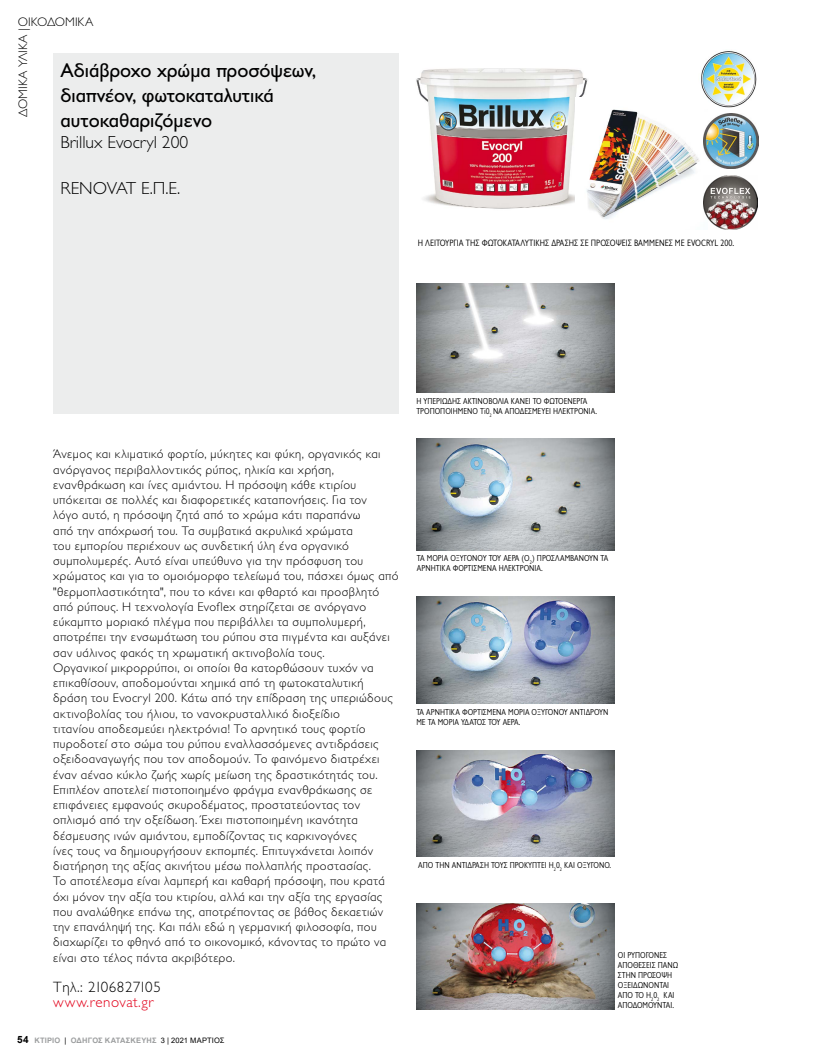
<style>
.page{position:relative;width:815px;height:1063px;background:#fff}
.page>*{position:absolute;margin:0;border:0;box-sizing:border-box;transform-origin:0 0}
.t1{font:20px/25px "Gill Sans Hel";color:#000}
.t2{font:300 17.5px "Gill Sans Hel";color:#000}
.t3{font:300 15px "Gill Sans Hel";letter-spacing:.04em;color:#000}
.t4{font:300 15px "Gill Sans Hel";letter-spacing:.04em;color:#e2001a}
.t5{font:300 12.5px/15.2px "Gill Sans Hel";letter-spacing:.035em;color:#000}
.t6{font:300 12.5px "Gill Sans Hel";color:#000}
.t7{font:9.25px "Gill Sans Hel Sem Con OS Regular";color:#000}
.t8{font:8.75px/10px "Gill Sans Hel Sem Con OS Regular";color:#000}
.t9{font:700 7.5px "Arial";letter-spacing:.025em;color:#9c9e9f}
.s1{font-size:10px;color:#000}
.s2{font-weight:400;color:#000}
</style>
<div class="page">
<div style="left:53px;top:53px;width:346px;height:361px;background:#eceded"></div>
<img style="left:416px;top:68px;width:172px;height:141px">
<img style="left:575px;top:98px;width:129px;height:121px">
<img style="left:684px;top:51px;width:73px;height:58px">
<img style="left:704px;top:114px;width:55px;height:55px">
<img style="left:704px;top:176px;width:54px;height:54px">
<img style="left:417px;top:283px;width:197px;height:110px">
<img style="left:417px;top:438px;width:197px;height:113px">
<img style="left:417px;top:597px;width:197px;height:107px">
<img style="left:416px;top:751px;width:198px;height:106px">
<img style="left:416px;top:903px;width:198px;height:106px">
<p class="t6" style="left:18px;top:15px;width:77px">ΟΙΚΟΔΟΜΙΚΑ</p>
<p class="t6" style="left:16px;top:117px;width:90px;rotate:-90deg">ΔΟΜΙΚΑ ΥΛΙΚΑ |</p>
<h1 class="t1" style="left:61px;top:58px;width:257px">Αδιάβροχο χρώμα προσόψεων, διαπνέον, φωτοκαταλυτικά αυτοκαθαριζόμενο</h1>
<h2 class="t2" style="left:61px;top:132px;width:129px">Brillux Evocryl 200</h2>
<h2 class="t2" style="left:61px;top:178px;width:121px">RENOVAT Ε.Π.Ε.</h2>
<p class="t7" style="left:418px;top:238px;width:318px">Η ΛΕΙΤΟΥΡΓΙΑ ΤΗΣ ΦΩΤΟΚΑΤΑΛΥΤΙΚΗΣ ΔΡΑΣΗΣ ΣΕ ΠΡΟΣΟΨΕΙΣ ΒΑΜΜΕΝΕΣ ΜΕ EVOCRYL 200.</p>
<p class="t5" style="left:53px;top:447px;width:347px">Άνεμος και κλιματικό φορτίο, μύκητες και φύκη, οργανικός και ανόργανος περιβαλλοντικός ρύπος, ηλικία και χρήση, ενανθράκωση και ίνες αμιάντου. Η πρόσοψη κάθε κτιρίου υπόκειται σε πολλές και διαφορετικές καταπονήσεις. Για τον<br>λόγο αυτό, η πρόσοψη ζητά από το χρώμα κάτι παραπάνω<br>από την απόχρωσή του. Τα συμβατικά ακρυλικά χρώματα<br>του εμπορίου περιέχουν ως συνδετική ύλη ένα οργανικό συμπολυμερές. Αυτό είναι υπεύθυνο για την πρόσφυση του χρώματος και για το ομοιόμορφο τελείωμά του, πάσχει όμως από "θερμοπλαστικότητα", που το κάνει και φθαρτό και προσβλητό από ρύπους. Η τεχνολογία Evoflex στηρίζεται σε ανόργανο εύκαμπτο μοριακό πλέγμα που περιβάλλει τα συμπολυμερή, αποτρέπει την ενσωμάτωση του ρύπου στα πιγμέντα και αυξάνει σαν υάλινος φακός τη χρωματική ακτινοβολία τους.<br>Οργανικοί μικρορρύποι, οι οποίοι θα κατορθώσουν τυχόν να επικαθίσουν, αποδομούνται χημικά από τη φωτοκαταλυτική δράση του Evocryl 200. Κάτω από την επίδραση της υπεριώδους ακτινοβολίας του ήλιου, το νανοκρυσταλλικό διοξείδιο<br>τιτανίου αποδεσμεύει ηλεκτρόνια! Το αρνητικό τους φορτίο πυροδοτεί στο σώμα του ρύπου εναλλασσόμενες αντιδράσεις οξειδοαναγωγής που τον αποδομούν. Το φαινόμενο διατρέχει έναν αέναο κύκλο ζωής χωρίς μείωση της δραστικότητάς του.<br>Επιπλέον αποτελεί πιστοποιημένο φράγμα ενανθράκωσης σε επιφάνειες εμφανούς σκυροδέματος, προστατεύοντας τον οπλισμό από την οξείδωση. Έχει πιστοποιημένη ικανότητα δέσμευσης ινών αμιάντου, εμποδίζοντας τις καρκινογόνες<br>ίνες τους να δημιουργήσουν εκπομπές. Επιτυγχάνεται λοιπόν διατήρηση της αξίας ακινήτου μέσω πολλαπλής προστασίας.<br>Το αποτέλεσμα είναι λαμπερή και καθαρή πρόσοψη, που κρατά όχι μόνον την αξία του κτιρίου, αλλά και την αξία της εργασίας που αναλώθηκε επάνω της, αποτρέποντας σε βάθος δεκαετιών την επανάληψή της. Και πάλι εδώ η γερμανική φιλοσοφία, που διαχωρίζει το φθηνό από το οικονομικό, κάνοντας το πρώτο να είναι στο τέλος πάντα ακριβότερο.</p>
<p class="t3" style="left:53px;top:978px;width:109px">Tηλ.: 2106827105</p>
<p class="t4" style="left:53px;top:993px;width:102px">www.renovat.gr</p>
<p class="t9" style="left:17px;top:1035px;width:209px"><span class="s1">54</span> ΚΤΙΡΙΟ <span class="s2">|</span> ΟΔΗΓΟΣ ΚΑΤΑΣΚΕΥΗΣ <span class="s2">3 | 2021 ΜΑΡΤΙΟΣ</span></p>
<p class="t8" style="left:416px;top:396px;width:182px">Η ΥΠΕΡΙΩΔΗΣ ΑΚΤΙΝΟΒΟΛΙΑ ΚΑΝΕΙ ΤΟ ΦΩΤΟΕΝΕΡΓΑ<br>ΤΡΟΠΟΠΟΙΗΜΕΝΟ Ti0<sub>2</sub> ΝΑ ΑΠΟΔΕΣΜΕΥΕΙ ΗΛΕΚΤΡΟΝΙΑ.</p>
<p class="t8" style="left:417px;top:553px;width:193px">ΤΑ ΜΟΡΙΑ ΟΞΥΓΟΝΟΥ ΤΟΥ ΑΕΡΑ (O<sub>2</sub>) ΠΡΟΣΛΑΜΒΑΝΟΥΝ ΤΑ<br>ΑΡΝΗΤΙΚΑ ΦΟΡΤΙΣΜΕΝΑ ΗΛΕΚΤΡΟΝΙΑ.</p>
<p class="t8" style="left:416px;top:707px;width:194px">ΤΑ ΑΡΝΗΤΙΚΑ ΦΟΡΤΙΣΜΕΝΑ ΜΟΡΙΑ ΟΞΥΓΟΝΟΥ ΑΝΤΙΔΡΟΥΝ<br>ΜΕ ΤΑ ΜΟΡΙΑ ΥΔΑΤΟΣ ΤΟΥ ΑΕΡΑ.</p>
<p class="t8" style="left:418px;top:860px;width:195px">ΑΠΟ ΤΗΝ ΑΝΤΙΔΡΑΣΗ ΤΟΥΣ ΠΡΟΚΥΠΤΕΙ H<sub>2</sub>0<sub>2</sub> ΚΑΙ ΟΞΥΓΟΝΟ.</p>
<p class="t8" style="left:618px;top:950px;width:62px">ΟΙ ΡΥΠΟΓΟΝΕΣ<br>ΑΠΟΘΕΣΕΙΣ ΠΑΝΩ<br>ΣΤΗΝ ΠΡΟΣΟΨΗ<br>ΟΞΕΙΔΩΝΟΝΤΑΙ<br>ΑΠΟ ΤΟ H<sub>2</sub>0<sub>2</sub> ΚΑΙ<br>ΑΠΟΔΟΜΟΥΝΤΑΙ.</p>
</div>
